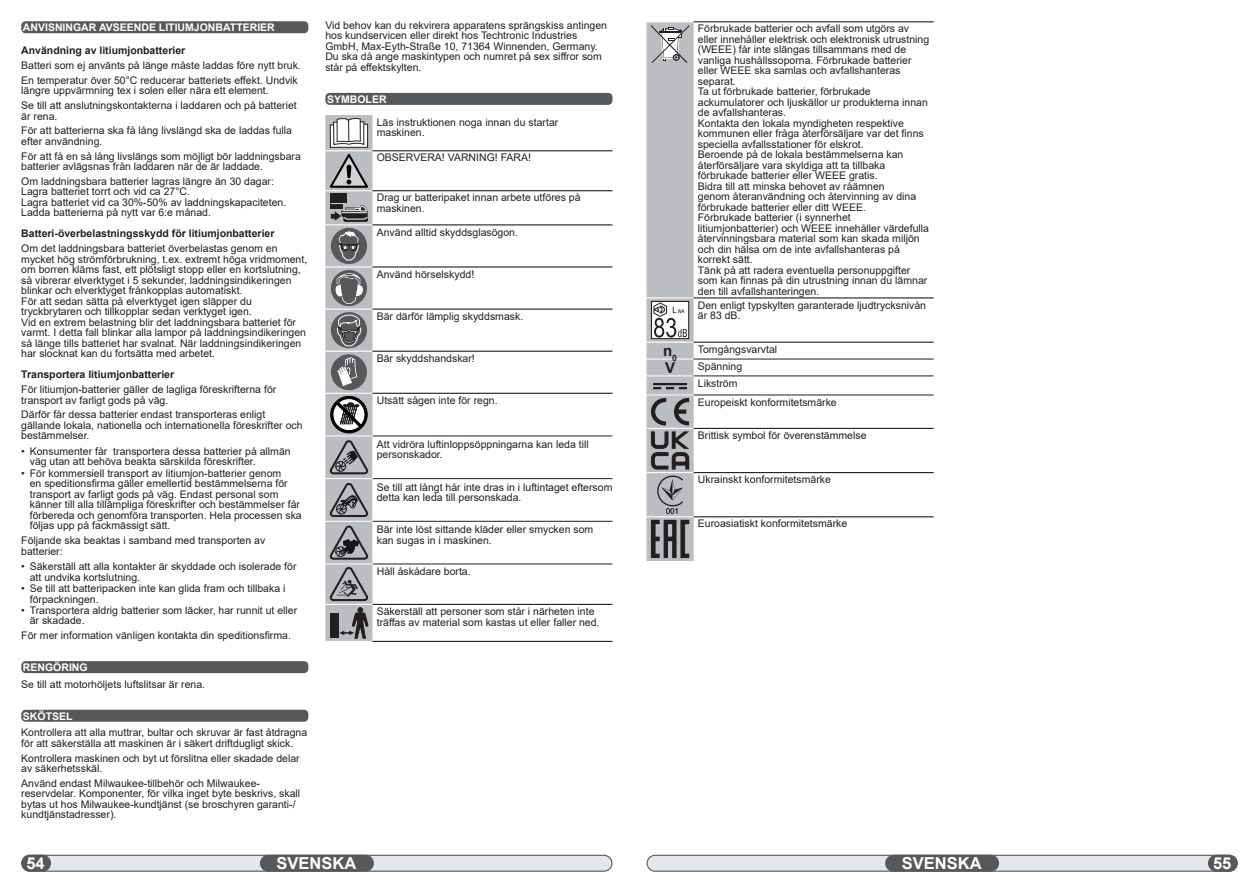
<style>
.page{position:relative;width:1259px;height:893px;background:#fff}
.page>*{position:absolute;margin:0;border:0;box-sizing:border-box;transform-origin:0 0}
.t1{font:700 16.5px "Arial";color:#fff}
.t2{font:700 15px "Arial";color:#231f20}
.t3{font:10.5px/10.5px "Arial";color:#231f20}
.t4{font:700 10.5px "Arial";color:#231f20}
.t5{font:700 10.5px "Arial";color:#fff}
</style>
<div class="page">
<div style="left:22px;top:855px;width:590px;height:16px;background:#e6e7e9;border-radius:8px"></div>
<div style="left:21px;top:855px;width:591px;height:17px;border:1px solid #57585a;border-radius:8px"></div>
<div style="left:647px;top:855px;width:590px;height:16px;background:#e6e7e9;border-radius:8px"></div>
<div style="left:646px;top:855px;width:591px;height:17px;border:1px solid #57585a;border-radius:8px"></div>
<div style="left:21px;top:855px;width:30px;height:17px;background:#57585a;border-radius:9px"></div>
<div style="left:1208px;top:855px;width:29px;height:17px;background:#57585a;border-radius:9px"></div>
<div style="left:260px;top:855px;width:114px;height:17px;background:#57585a;border-radius:9px"></div>
<div style="left:885px;top:855px;width:114px;height:17px;background:#57585a;border-radius:9px"></div>
<div style="left:21px;top:21px;width:287px;height:12px;background:#57585a;border-radius:4px"></div>
<div style="left:21px;top:661px;width:287px;height:12px;background:#57585a;border-radius:4px"></div>
<div style="left:21px;top:710px;width:287px;height:12px;background:#57585a;border-radius:4px"></div>
<div style="left:325px;top:93px;width:287px;height:12px;background:#57585a;border-radius:4px"></div>
<hr style="left:372px;top:641px;width:240px;height:1px;background:#231f20">
<svg style="left:325px;top:115px;width:287px;height:526px"></svg>
<div style="left:330px;top:613px;width:8px;height:25px;background:#231f20"></div>
<hr style="left:693px;top:21px;width:240px;height:1px;background:#231f20">
<hr style="left:693px;top:297px;width:240px;height:1px;background:#231f20">
<hr style="left:693px;top:342px;width:240px;height:1px;background:#231f20">
<hr style="left:693px;top:428px;width:240px;height:1px;background:#231f20">
<hr style="left:693px;top:472px;width:240px;height:1px;background:#231f20">
<hr style="left:693px;top:516px;width:240px;height:1px;background:#231f20">
<hr style="left:693px;top:359px;width:240px;height:1px;background:#231f20">
<hr style="left:693px;top:376px;width:240px;height:1px;background:#231f20">
<hr style="left:693px;top:395px;width:240px;height:1px;background:#231f20">
<svg style="left:646px;top:22px;width:47px;height:539px"></svg>
<p class="t5" style="left:23px;top:22px;width:253px">ANVISNINGAR AVSEENDE LITIUMJONBATTERIER</p>
<p class="t4" style="left:21px;top:45px;width:165px">Användning av litiumjonbatterier</p>
<p class="t3" style="left:21px;top:58px;width:281px;line-height:14.7px">Batteri som ej använts på länge måste laddas före nytt bruk.<br>En temperatur över 50°C reducerar batteriets effekt. Undvik</p>
<p class="t3" style="left:21px;top:83px;width:277px;line-height:14.7px">längre uppvärmning tex i solen eller nära ett element.<br>Se till att anslutningskontakterna i laddaren och på batteriet</p>
<p class="t3" style="left:21px;top:109px;width:272px;line-height:14.7px">är rena.<br>För att batterierna ska få lång livslängd ska de laddas fulla</p>
<p class="t3" style="left:21px;top:134px;width:281px;line-height:14.7px">efter användning.<br>För att få en så lång livslängs som möjligt bör laddningsbara</p>
<p class="t3" style="left:21px;top:159px;width:254px;line-height:14.7px">batterier avlägsnas från laddaren när de är laddade.<br>Om laddningsbara batterier lagras längre än 30 dagar:</p>
<p class="t3" style="left:21px;top:186px;width:266px">Lagra batteriet torrt och vid ca 27°C.<br>Lagra batteriet vid ca 30%-50% av laddningskapaciteten.<br>Ladda batterierna på nytt var 6:e månad.</p>
<p class="t4" style="left:21px;top:228px;width:255px">Batteri-överbelastningsskydd för litiumjonbatterier</p>
<p class="t3" style="left:21px;top:243px;width:287px">Om det laddningsbara batteriet överbelastas genom en mycket hög strömförbrukning, t.ex. extremt höga vridmoment, om borren kläms fast, ett plötsligt stopp eller en kortslutning, så vibrerar elverktyget i 5 sekunder, laddningsindikeringen blinkar och elverktyget frånkopplas automatiskt.<br>För att sedan sätta på elverktyget igen släpper du tryckbrytaren och tillkopplar sedan verktyget igen.<br>Vid en extrem belastning blir det laddningsbara batteriet för varmt. I detta fall blinkar alla lampor på laddningsindikeringen så länge tills batteriet har svalnat. När laddningsindikeringen har slocknat kan du fortsätta med arbetet.</p>
<p class="t4" style="left:21px;top:369px;width:154px">Transportera litiumjonbatterier</p>
<p class="t3" style="left:21px;top:384px;width:256px">För litiumjon-batterier gäller de lagliga föreskrifterna för transport av farligt gods på väg.</p>
<p class="t3" style="left:21px;top:409px;width:283px">Därför får dessa batterier endast transporteras enligt gällande lokala, nationella och internationella föreskrifter och bestämmelser.</p>
<p class="t3" style="left:30px;top:446px;width:262px;text-indent:-9px">• Konsumenter får transportera dessa batterier på allmän väg utan att behöva beakta särskilda föreskrifter.</p>
<p class="t3" style="left:30px;top:468px;width:273px;text-indent:-9px">• För kommersiell transport av litiumjon-batterier genom<br>en speditionsfirma gäller emellertid bestämmelserna för transport av farligt gods på väg. Endast personal som känner till alla tillämpliga föreskrifter och bestämmelser får förbereda och genomföra transporten. Hela processen ska följas upp på fackmässigt sätt.</p>
<p class="t3" style="left:21px;top:535px;width:245px">Följande ska beaktas i samband med transporten av batterier:</p>
<p class="t3" style="left:30px;top:561px;width:268px;text-indent:-9px">• Säkerställ att alla kontakter är skyddade och isolerade för att undvika kortslutning.</p>
<p class="t3" style="left:30px;top:583px;width:257px;text-indent:-9px">• Se till att batteripacken inte kan glida fram och tillbaka i förpackningen.</p>
<p class="t3" style="left:30px;top:605px;width:269px;text-indent:-9px">• Transportera aldrig batterier som läcker, har runnit ut eller är skadade.</p>
<p class="t3" style="left:21px;top:630px;width:271px">För mer information vänligen kontakta din speditionsfirma.</p>
<p class="t5" style="left:23px;top:661px;width:66px">RENGÖRING</p>
<p class="t3" style="left:21px;top:679px;width:185px">Se till att motorhöljets luftslitsar är rena.</p>
<p class="t5" style="left:23px;top:710px;width:51px">SKÖTSEL</p>
<p class="t3" style="left:21px;top:727px;width:287px">Kontrollera att alla muttrar, bultar och skruvar är fast åtdragna för att säkerställa att maskinen är i säkert driftdugligt skick.</p>
<p class="t3" style="left:21px;top:753px;width:280px">Kontrollera maskinen och byt ut förslitna eller skadade delar av säkerhetsskäl.</p>
<p class="t3" style="left:21px;top:778px;width:280px">Använd endast Milwaukee-tillbehör och Milwaukee&shy;reservdelar. Komponenter, för vilka inget byte beskrivs, skall bytas ut hos Milwaukee-kundtjänst (se broschyren garanti-/ kundtjänstadresser).</p>
<p class="t3" style="left:325px;top:20px;width:283px">Vid behov kan du rekvirera apparatens sprängskiss antingen hos kundservicen eller direkt hos Techtronic Industries GmbH, Max-Eyth-Straße 10, 71364 Winnenden, Germany.<br>Du ska då ange maskintypen och numret på sex siffror som står på effektskylten.</p>
<p class="t5" style="left:327px;top:93px;width:61px">SYMBOLER</p>
<p class="t3" style="left:377px;top:117px;width:183px">Läs instruktionen noga innan du startar maskinen.</p>
<p class="t3" style="left:377px;top:152px;width:156px">OBSERVERA! VARNING! FARA!</p>
<p class="t3" style="left:377px;top:192px;width:205px">Drag ur batteripaket innan arbete utföres på maskinen.</p>
<p class="t3" style="left:377px;top:227px;width:143px">Använd alltid skyddsglasögon.</p>
<p class="t3" style="left:377px;top:269px;width:99px">Använd hörselskydd!</p>
<p class="t3" style="left:377px;top:311px;width:148px">Bär därför lämplig skyddsmask.</p>
<p class="t3" style="left:377px;top:353px;width:100px">Bär skyddshandskar!</p>
<p class="t3" style="left:377px;top:395px;width:122px">Utsätt sågen inte för regn.</p>
<p class="t3" style="left:377px;top:439px;width:213px">Att vidröra luftinloppsöppningarna kan leda till personskador.</p>
<p class="t3" style="left:377px;top:482px;width:237px">Se till att långt hår inte dras in i luftintaget eftersom detta kan leda till personskada.</p>
<p class="t3" style="left:377px;top:524px;width:218px">Bär inte löst sittande kläder eller smycken som kan sugas in i maskinen.</p>
<p class="t3" style="left:377px;top:566px;width:95px">Håll åskådare borta.</p>
<p class="t3" style="left:377px;top:606px;width:224px">Säkerställ att personer som står i närheten inte träffas av material som kastas ut eller faller ned.</p>
<p class="t3" style="left:698px;top:24px;width:233px">Förbrukade batterier och avfall som utgörs av eller innehåller elektrisk och elektronisk utrustning (WEEE) får inte slängas tillsammans med de vanliga hushållssoporna. Förbrukade batterier eller WEEE ska samlas och avfallshanteras separat.<br>Ta ut förbrukade batterier, förbrukade ackumulatorer och ljuskällor ur produkterna innan de avfallshanteras.<br>Kontakta den lokala myndigheten respektive kommunen eller fråga återförsäljare var det finns speciella avfallsstationer för elskrot.<br>Beroende på de lokala bestämmelserna kan återförsäljare vara skyldiga att ta tillbaka förbrukade batterier eller WEEE gratis.<br>Bidra till att minska behovet av råämnen<br>genom återanvändning och återvinning av dina förbrukade batterier eller ditt WEEE.<br>Förbrukade batterier (i synnerhet litiumjonbatterier) och WEEE innehåller värdefulla återvinningsbara material som kan skada miljön och din hälsa om de inte avfallshanteras på korrekt sätt.<br>Tänk på att radera eventuella personuppgifter som kan finnas på din utrustning innan du lämnar den till avfallshanteringen.</p>
<p class="t3" style="left:698px;top:300px;width:230px">Den enligt typskylten garanterade ljudtrycksnivån är 83 dB.</p>
<h2 class="t2" style="left:663px;top:342px;width:15px">n<sub>0</sub></h2>
<p class="t3" style="left:698px;top:344px;width:81px">Tomgångsvarvtal</p>
<h2 class="t2" style="left:665px;top:359px;width:12px">V</h2>
<p class="t3" style="left:698px;top:358px;width:46px;line-height:16.8px">Spänning<br>Likström</p>
<p class="t3" style="left:698px;top:397px;width:140px">Europeiskt konformitetsmärke</p>
<p class="t3" style="left:698px;top:430px;width:170px">Brittisk symbol för överenstämmelse</p>
<p class="t3" style="left:698px;top:474px;width:135px">Ukrainskt konformitetsmärke</p>
<p class="t3" style="left:698px;top:519px;width:151px">Euroasiatiskt konformitetsmärke</p>
<h1 class="t1" style="left:26px;top:854px;width:20px">54</h1>
<h1 class="t1" style="left:276px;top:854px;width:81px">SVENSKA</h1>
<h1 class="t1" style="left:902px;top:854px;width:81px">SVENSKA</h1>
<h1 class="t1" style="left:1213px;top:854px;width:20px">55</h1>
</div>
